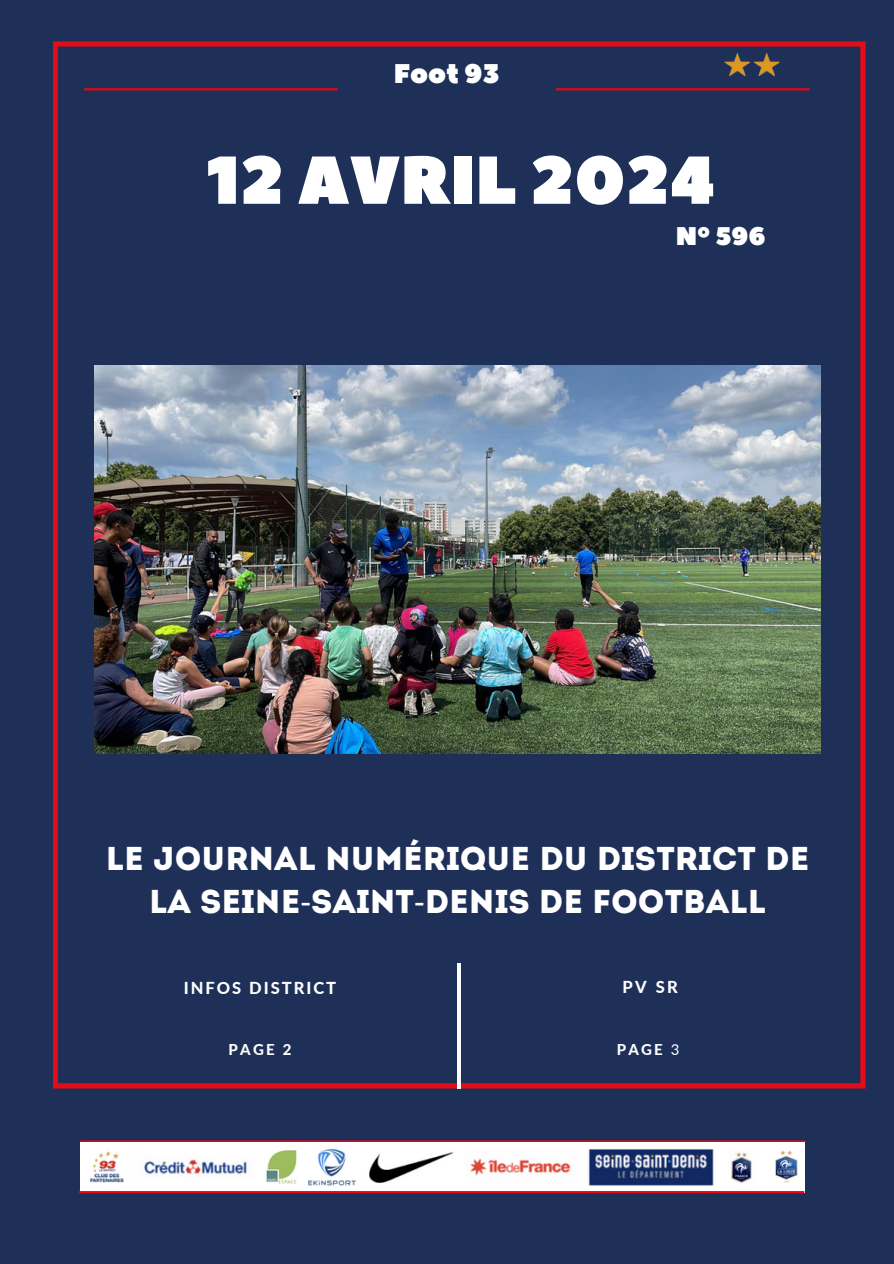
<style>
.page{position:relative;width:894px;height:1264px;background:#fff}
.page>*{position:absolute;margin:0;border:0;box-sizing:border-box;transform-origin:0 0}
.t1{font:67.5px "Peace Sans";color:#fff}
.t2{font:33px/42.8px "Intro";color:#fff;text-align:center}
.t3{font:27px "Peace Sans";color:#fff}
.t4{font:25.5px "Peace Sans";color:#fff}
.t5{font:800 16.5px "Lato";letter-spacing:.12em;color:#fdfdfe}
.t6{font:800 15px "Lato";letter-spacing:.15em;color:#fdfdfe}
.s1{font-family:"Noto Sans"}
.s2{font-weight:400}
</style>
<div class="page">
<div style="left:0;top:0;width:893px;height:1263px;background:#1e3058"></div>
<hr style="left:80px;top:1140px;width:725px;height:2px;background:#e40615">
<img style="left:53px;top:41px;width:812px;height:1047px">
<img style="left:80px;top:1142px;width:723px;height:48px">
<hr style="left:79px;top:1190px;width:725px;height:3px;background:#e40615">
<img style="left:721px;top:45px;width:29px;height:36px">
<img style="left:750px;top:45px;width:37px;height:36px">
<hr style="left:457px;top:962px;width:3px;height:126px;background:#fdfdfe">
<p class="t3" style="left:394px;top:56px;width:107px">Foot 93</p>
<h1 class="t1" style="left:207px;top:136px;width:509px">12 AVRIL 2024</h1>
<h4 class="t4" style="left:675px;top:219px;width:91px">N° 596</h4>
<p class="t2" style="left:106px;top:840px;width:705px">LE JOURNAL NUMÉRIQUE DU DISTRICT DE<br>LA SEINE<span class="s1">-</span>SAINT<span class="s1">-</span>DENIS DE FOOTBALL</p>
<h5 class="t5" style="left:184px;top:978px;width:154px">INFOS DISTRICT</h5>
<h5 class="t6" style="left:228px;top:1040px;width:64px">PAGE 2</h5>
<p class="t5" style="left:622px;top:977px;width:57px">PV SR</p>
<h3 class="t6" style="left:616px;top:1040px;width:64px">PAGE <span class="s2">3</span></h3>
</div>
